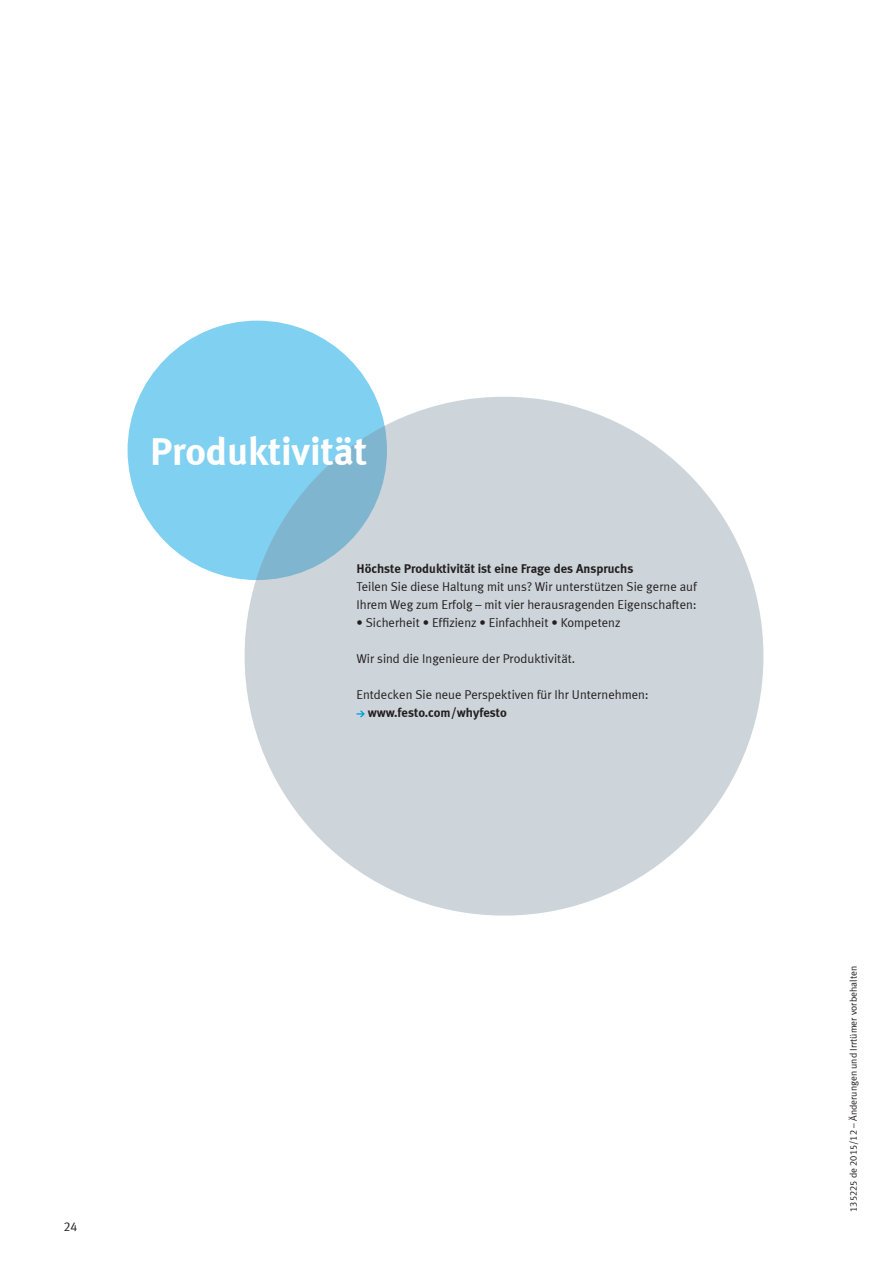
<style>
.page{position:relative;width:893px;height:1263px;background:#fff}
.page>*{position:absolute;margin:0;border:0;box-sizing:border-box;transform-origin:0 0}
.t1{font:700 39px "Meta Plus LF";color:#fff}
.t2{font:12.75px/18px "Meta Plus LF";color:#231f20}
.t3{font:700 12.75px "Meta Plus LF";color:#231f20}
.t4{font:9.75px "Meta Plus LF";color:#231f20}
</style>
<div class="page">
<div style="left:245px;top:397px;width:518px;height:519px;background:#ced5da;border-radius:50%"></div>
<svg style="left:128px;top:321px;width:259px;height:259px;fill:#80d0f1"></svg>
<svg style="left:356px;top:711px;width:9px;height:6px"></svg>
<h1 class="t1" style="left:150px;top:427px;width:219px">Produktivität</h1>
<p class="t3" style="left:356px;top:561px;width:278px">Höchste Produktivität ist eine Frage des Anspruchs</p>
<p class="t2" style="left:356px;top:577px;width:342px">Teilen Sie diese Haltung mit uns? Wir unterstützen Sie gerne auf<br>Ihrem Weg zum Erfolg – mit vier herausragenden Eigenschaften:</p>
<p class="t2" style="left:356px;top:613px;width:265px">• Sicherheit • Effizienz • Einfachheit • Kompetenz</p>
<p class="t2" style="left:356px;top:649px;width:220px">Wir sind die Ingenieure der Produktivität.</p>
<p class="t2" style="left:356px;top:685px;width:294px">Entdecken Sie neue Perspektiven für Ihr Unternehmen:</p>
<p class="t3" style="left:368px;top:705px;width:141px">www.festo.com/whyfesto</p>
<p class="t2" style="left:64px;top:1217px;width:15px">24</p>
<p class="t4" style="left:848px;top:1212px;width:247px;rotate:-90deg">135225 de 2015/12 – Änderungen und Irrtümer vorbehalten</p>
</div>
